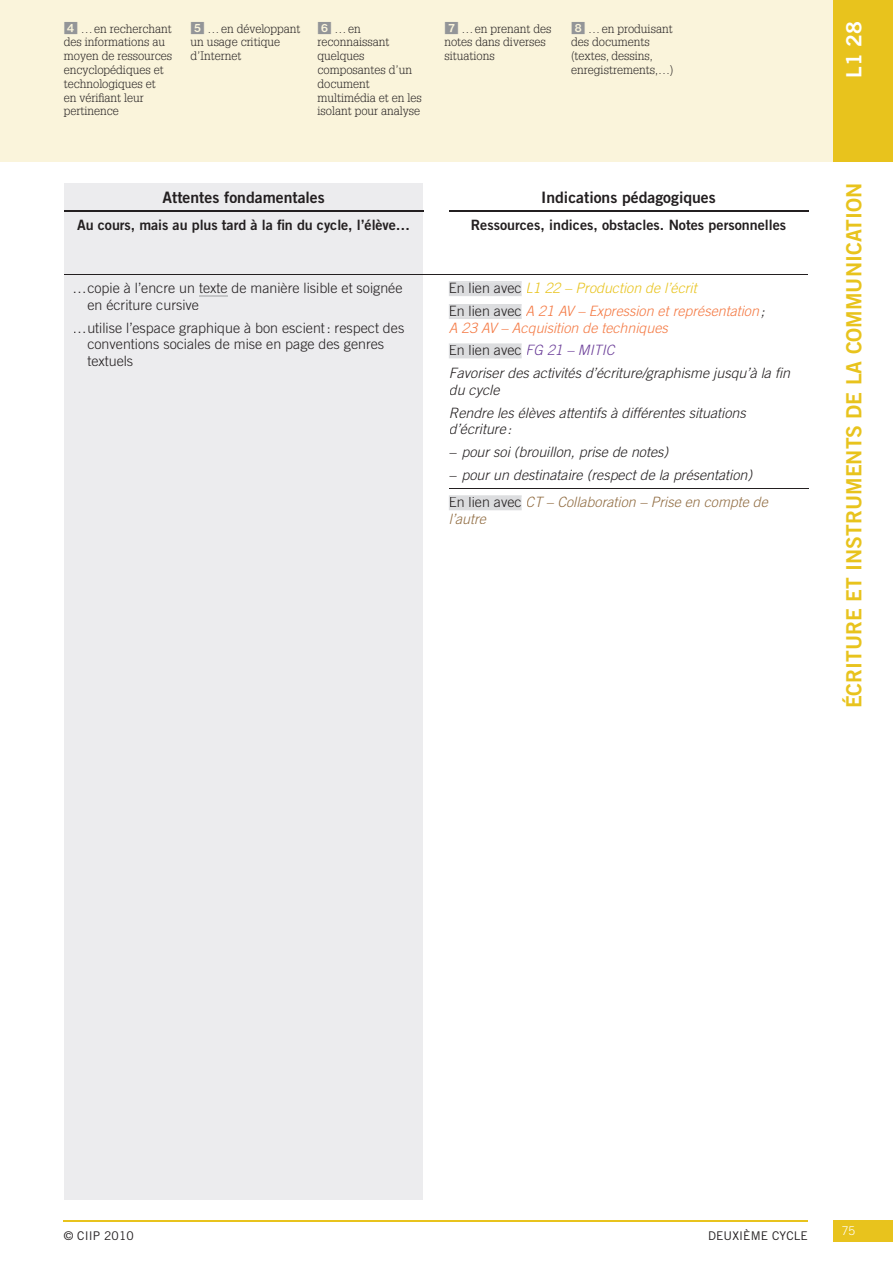
<style>
.page{position:relative;width:893px;height:1263px;background:#fff}
.page>*{position:absolute;margin:0;border:0;box-sizing:border-box;transform-origin:0 0}
.t1{font:21px "Trade Gothic LT Std Bd 2";color:#e8c31d}
.t2{font:21px "Trade Gothic LT Std Bd 2";color:#fff}
.t3{font:15.75px "Trade Gothic LT Std Bd 2";color:#231f20}
.t4{font:italic 300 14.25px/23px "Trade Gothic LT Std";color:#231f20}
.t5{font:300 14.25px/16.5px "Trade Gothic LT Std";color:#231f20}
.t6{font:14.25px "Trade Gothic LT Std Bd 2";color:#231f20}
.t7{font:italic 300 14.25px/23px "Trade Gothic LT Std";color:#f47943}
.t8{font:italic 300 14.25px "Trade Gothic LT Std";color:#916d43}
.t9{font:300 12px/13.8px "Glypha LT Std";color:#231f20}
.t10{font:12px "Trade Gothic LT Std";letter-spacing:.01em;color:#231f20}
.t11{font:300 12px "Trade Gothic LT Std";color:#fff}
.s1{font-family:"PER pastilles";font-weight:400;font-size:14.25px;color:#939598}
.s2{font-style:normal;color:#231f20}
.s3{color:#e8c31d}
.s4{color:#231f20}
.s5{color:#f47943}
.s6{font-style:normal}
.s7{color:#6c3f99}
.s8{color:#916d43}
</style>
<div class="page">
<hr style="left:64px;top:1220px;width:744px;height:1px;background:#e8c31d">
<div style="left:833px;top:1220px;width:60px;height:22px;background:#e8c31d"></div>
<div style="left:0;top:0;width:833px;height:162px;background:#faf4db"></div>
<div style="left:833px;top:0;width:60px;height:162px;background:#e8c31d"></div>
<div style="left:64px;top:183px;width:359px;height:1016px;background:#ececee"></div>
<hr style="left:64px;top:274px;width:359px;height:1px;background:#231f20">
<hr style="left:423px;top:274px;width:385px;height:1px;background:#231f20">
<hr style="left:449px;top:488px;width:359px;height:1px;background:#231f20">
<hr style="left:64px;top:211px;width:359px;height:1px;background:#231f20">
<hr style="left:449px;top:211px;width:359px;height:1px;background:#231f20">
<svg style="left:199px;top:296px;width:29px;height:1px"></svg>
<svg style="left:449px;top:281px;width:73px;height:15px"></svg>
<svg style="left:449px;top:304px;width:73px;height:15px"></svg>
<svg style="left:449px;top:343px;width:73px;height:15px"></svg>
<div style="left:450px;top:283px;width:71px;height:10px;background:#dcdddf"></div>
<div style="left:450px;top:306px;width:71px;height:10px;background:#dcdddf"></div>
<div style="left:450px;top:345px;width:71px;height:11px;background:#dcdddf"></div>
<svg style="left:449px;top:495px;width:73px;height:15px"></svg>
<div style="left:450px;top:497px;width:71px;height:10px;background:#dcdddf"></div>
<p class="t9" style="left:64px;top:22px;width:110px"><span class="s1">4</span> … en recherchant des informations au moyen de ressources encyclopédiques et technologiques et<br>en vérifiant leur pertinence</p>
<p class="t9" style="left:317px;top:22px;width:106px"><span class="s1">6</span> … en reconnaissant quelques composantes d’un document multimédia et en les isolant pour analyse</p>
<p class="t9" style="left:571px;top:22px;width:104px"><span class="s1">8</span> … en produisant des documents (textes, dessins, enregistrements,…)</p>
<p class="t9" style="left:191px;top:22px;width:111px"><span class="s1">5</span> … en développant un usage critique d’Internet</p>
<p class="t9" style="left:444px;top:22px;width:109px"><span class="s1">7</span> … en prenant des notes dans diverses situations</p>
<h2 class="t3" style="left:163px;top:191px;width:164px">Attentes fondamentales</h2>
<h2 class="t3" style="left:541px;top:191px;width:176px">Indications pédagogiques</h2>
<p class="t6" style="left:77px;top:220px;width:335px">Au cours, mais au plus tard à la fin du cycle, l’élève…</p>
<p class="t6" style="left:471px;top:220px;width:317px">Ressources, indices, obstacles. Notes personnelles</p>
<p class="t5" style="left:87px;top:281px;width:317px;text-indent:-15px">… copie à l’encre un texte de manière lisible et soignée en écriture cursive</p>
<p class="t5" style="left:87px;top:320px;width:318px;text-indent:-15px">… utilise l’espace graphique à bon escient : respect des conventions sociales de mise en page des genres textuels</p>
<p class="t7" style="left:449px;top:278px;width:317px"><span class="s2">En lien avec</span> <span class="s3">L1 22 – Production de l’écrit<br></span><span class="s2">En lien avec</span> A 21 AV – Expression et représentation <span class="s4">;</span></p>
<p class="t4" style="left:449px;top:317px;width:343px"><span class="s5">A 23 AV – Acquisition de techniques<br></span><span class="s6">En lien avec</span> <span class="s7">FG 21 – MITIC<br></span>Favoriser des activités d’écriture/graphisme jusqu’à la fin</p>
<p class="t4" style="left:449px;top:380px;width:298px">du cycle<br>Rendre les élèves attentifs à différentes situations</p>
<p class="t4" style="left:449px;top:419px;width:64px">d’écriture :</p>
<p class="t4" style="left:449px;top:442px;width:221px">– pour soi (brouillon, prise de notes)</p>
<p class="t4" style="left:449px;top:463px;width:321px;line-height:27.3px">– pour un destinataire (respect de la présentation)<br><span class="s6">En lien avec</span> <span class="s8">CT – Collaboration – Prise en compte de</span></p>
<p class="t8" style="left:449px;top:514px;width:39px">l’autre</p>
<h1 class="t2" style="left:846px;top:78px;width:58px;rotate:-90deg">L1 28</h1>
<h1 class="t1" style="left:846px;top:708px;width:527px;rotate:-90deg">ÉCRITURE ET INSTRUMENTS DE LA COMMUNICATION</h1>
<p class="t10" style="left:64px;top:1231px;width:72px">© CIIP 2010</p>
<p class="t10" style="left:708px;top:1231px;width:101px">DEUXIÈME CYCLE</p>
<p class="t11" style="left:842px;top:1227px;width:15px">75</p>
</div>
